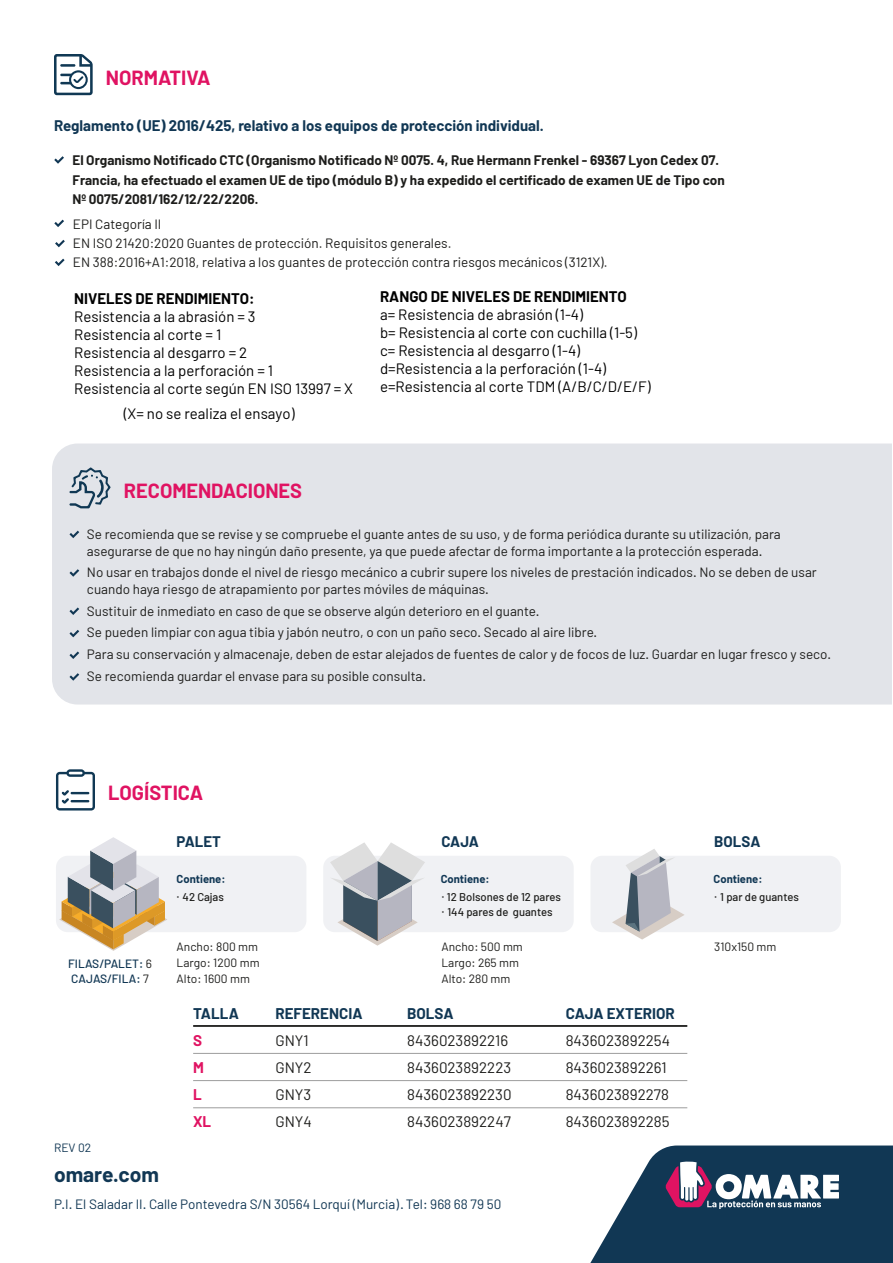
<style>
.page{position:relative;width:893px;height:1263px;background:#fff}
.page>*{position:absolute;margin:0;border:0;box-sizing:border-box;transform-origin:0 0}
.t1{font:700 21px "Barlow";color:#113754}
.t2{font:700 19.95px "Barlow";color:#e01362}
.t3{font:15.15px "Barlow";color:#1d1d1b}
.t4{font:700 15.15px "Barlow";color:#113754}
.t5{font:700 15.15px "Barlow";color:#e01362}
.t6{font:15px/18px "Barlow";color:#000}
.t7{font:700 15px "Barlow";color:#113754}
.t8{font:700 15px "Barlow";color:#000}
.t9{font:700 15px "Barlow";color:#000}
.t10{font:13.5px/16.5px "Barlow";color:#1d1d1b}
.t11{font:700 13.5px/19.2px "Barlow";color:#1d1d1b}
.t12{font:13.5px/19.2px "Barlow";color:#1d1d1b}
.t13{font:13.5px "Barlow";color:#113754}
.t14{font:12px "Barlow";color:#1d1d1b}
.t15{font:500 12px "Barlow";color:#113754}
.t16{font:12px "Barlow";color:#113754}
.t17{font:500 11.25px "Barlow";color:#1d1d1b}
.t18{font:700 11.25px "Barlow";color:#113754}
.s1{font-style:inherit}
.s2{font-family:"Roboto"}
.s3{font-weight:400;color:#1d1d1b}
</style>
<div class="page">
<hr style="left:193px;top:1025px;width:494px;height:2px;background:#1d1d1b">
<hr style="left:193px;top:1053px;width:494px;height:1px;background:#9d9d9d">
<hr style="left:193px;top:1080px;width:494px;height:1px;background:#9d9d9d">
<hr style="left:193px;top:1107px;width:494px;height:1px;background:#9d9d9d">
<svg style="left:590px;top:1145px;width:303px;height:118px"></svg>
<div style="left:56px;top:856px;width:250px;height:76px;background:#f0f1f4;border-radius:12px"></div>
<div style="left:590px;top:856px;width:251px;height:76px;background:#f0f1f4;border-radius:12px"></div>
<div style="left:323px;top:856px;width:251px;height:76px;background:#f0f1f4;border-radius:12px"></div>
<svg style="left:330px;top:842px;width:95px;height:104px"></svg>
<svg style="left:56px;top:769px;width:39px;height:41px"></svg>
<svg style="left:54px;top:54px;width:39px;height:41px"></svg>
<svg style="left:612px;top:849px;width:72px;height:90px"></svg>
<div style="left:52px;top:443px;width:839px;height:261px;background:#e2e4e9"></div>
<svg style="left:69px;top:531px;width:10px;height:7px"></svg>
<svg style="left:69px;top:569px;width:10px;height:8px"></svg>
<svg style="left:69px;top:607px;width:10px;height:8px"></svg>
<svg style="left:69px;top:630px;width:10px;height:7px"></svg>
<svg style="left:69px;top:651px;width:10px;height:8px"></svg>
<svg style="left:69px;top:673px;width:10px;height:8px"></svg>
<svg style="left:69px;top:467px;width:42px;height:41px;background:#afbac4"></svg>
<svg style="left:59px;top:837px;width:108px;height:114px"></svg>
<svg style="left:54px;top:220px;width:10px;height:7px"></svg>
<svg style="left:55px;top:240px;width:10px;height:7px"></svg>
<svg style="left:55px;top:259px;width:10px;height:7px"></svg>
<svg style="left:54px;top:156px;width:10px;height:8px"></svg>
<p class="t2" style="left:106px;top:63px;width:106px">NORMATIVA</p>
<p class="t7" style="left:54px;top:114px;width:491px">Reglamento (UE) 2016/425, relativo a los equipos de protección individual.</p>
<p class="t11" style="left:72px;top:150px;width:654px">El Organismo Notificado CTC (Organismo Notificado Nº 0075. 4, Rue <span class="s1">H</span>ermann Frenkel - 69367 Lyon Cedex 07.<br>Francia, ha efectuado el examen UE de tipo (módulo B) y ha expedido el certificado de examen UE de Tipo con<br>Nº 0075/2081/162/12/22/2206.</p>
<p class="t12" style="left:73px;top:213px;width:536px">EPI Categoría II<br>EN ISO 21420:2020 Guantes de protección. Requisitos generales.<br>EN 388:2016+A1:2018, relativa a los guantes de protección contra riesgos mecánicos (3121X).</p>
<p class="t9" style="left:74px;top:288px;width:182px">NIVELES DE RENDIMIENTO:</p>
<p class="t6" style="left:74px;top:307px;width:280px">Resistencia a la abrasión = 3<br>Resistencia al corte = 1<br>Resistencia al desgarro = 2<br>Resistencia a la perforación = 1<br>Resistencia al corte según EN ISO 13997 = X</p>
<p class="t6" style="left:124px;top:404px;width:172px">(X= no se realiza el ensayo)</p>
<p class="t8" style="left:380px;top:286px;width:248px">RANGO DE NIVELES DE RENDIMIENTO</p>
<p class="t6" style="left:380px;top:305px;width:272px">a= Resistencia de abrasión (1-4)<br>b= Resistencia al corte con cuchilla (1-5) c= Resistencia al desgarro (1-4) d=Resistencia a la perforación (1-4) e=Resistencia al corte TDM (A/B/C/D/E/F)</p>
<p class="t2" style="left:124px;top:476px;width:180px">RECOMENDACIONES</p>
<p class="t10" style="left:87px;top:526px;width:695px">Se recomienda que se revise y se compruebe el guante antes de su uso, y de forma periódica durante su utilización, para asegurarse de que no hay ningún daño presente, ya que puede afectar de forma importante a la protección esperada.</p>
<p class="t10" style="left:87px;top:564px;width:731px">No usar en trabajos donde el nivel de riesgo mecánico a cubrir supere los niveles de prestación indicados. No se deben de usar cuando haya riesgo de atrapamiento por partes móviles de máquinas.</p>
<p class="t10" style="left:87px;top:602px;width:454px">Sustituir de inmediato en caso de que se observe algún deterioro en el guante.</p>
<p class="t10" style="left:87px;top:624px;width:512px">Se pueden limpiar con agua tibia y jabón neutro, o con un paño seco. Secado al aire libre.</p>
<p class="t10" style="left:87px;top:646px;width:746px">Para su conservación y almacenaje, deben de estar alejados de fuentes de calor y de focos de luz. Guardar en lugar fresco y seco.</p>
<p class="t10" style="left:87px;top:667px;width:341px">Se recomienda guardar el envase para su posible consulta.</p>
<p class="t2" style="left:108px;top:778px;width:96px">LOGÍSTICA</p>
<p class="t7" style="left:441px;top:830px;width:39px">CAJA</p>
<p class="t7" style="left:714px;top:830px;width:48px">BOLSA</p>
<p class="t7" style="left:177px;top:831px;width:46px">PALET</p>
<p class="t18" style="left:177px;top:871px;width:50px">Contiene:</p>
<p class="t18" style="left:441px;top:871px;width:50px">Contiene:</p>
<p class="t18" style="left:714px;top:871px;width:50px">Contiene:</p>
<p class="t17" style="left:177px;top:890px;width:49px"><span class="s2">·</span> 42 Cajas</p>
<p class="t17" style="left:441px;top:890px;width:121px"><span class="s2">·</span> 12 Bolsones de 12 pares</p>
<p class="t17" style="left:714px;top:890px;width:86px"><span class="s2">·</span> 1 par de guantes</p>
<p class="t17" style="left:441px;top:905px;width:113px"><span class="s2">·</span> 144 pares de guantes</p>
<p class="t15" style="left:68px;top:956px;width:85px">FILAS/PALET: <span class="s3">6</span></p>
<p class="t15" style="left:71px;top:971px;width:79px">CAJAS/FILA: <span class="s3">7</span></p>
<p class="t14" style="left:177px;top:939px;width:83px">Ancho: 800 mm</p>
<p class="t14" style="left:441px;top:939px;width:83px">Ancho: 500 mm</p>
<p class="t14" style="left:714px;top:939px;width:64px">310x150 mm</p>
<p class="t14" style="left:177px;top:955px;width:84px">Largo: 1200 mm</p>
<p class="t14" style="left:441px;top:955px;width:79px">Largo: 265 mm</p>
<p class="t14" style="left:177px;top:971px;width:75px">Alto: 1600 mm</p>
<p class="t14" style="left:441px;top:971px;width:70px">Alto: 280 mm</p>
<p class="t4" style="left:193px;top:1002px;width:47px">TALLA</p>
<p class="t4" style="left:275px;top:1002px;width:89px">REFERENCIA</p>
<p class="t4" style="left:407px;top:1002px;width:48px">BOLSA</p>
<p class="t4" style="left:566px;top:1002px;width:111px">CAJA EXTERIOR</p>
<p class="t5" style="left:193px;top:1029px;width:11px">S</p>
<p class="t5" style="left:193px;top:1056px;width:12px">M</p>
<p class="t5" style="left:193px;top:1083px;width:10px">L</p>
<p class="t5" style="left:193px;top:1110px;width:20px">XL</p>
<p class="t3" style="left:275px;top:1031px;width:35px">GNY1</p>
<p class="t3" style="left:275px;top:1058px;width:38px">GNY2</p>
<p class="t3" style="left:275px;top:1085px;width:37px">GNY3</p>
<p class="t3" style="left:275px;top:1112px;width:38px">GNY4</p>
<p class="t3" style="left:407px;top:1031px;width:102px">8436023892216</p>
<p class="t3" style="left:407px;top:1058px;width:106px">8436023892223</p>
<p class="t3" style="left:407px;top:1085px;width:106px">8436023892230</p>
<p class="t3" style="left:407px;top:1112px;width:105px">8436023892247</p>
<p class="t3" style="left:566px;top:1031px;width:106px">8436023892254</p>
<p class="t3" style="left:566px;top:1058px;width:102px">8436023892261</p>
<p class="t3" style="left:566px;top:1085px;width:105px">8436023892278</p>
<p class="t3" style="left:566px;top:1112px;width:105px">8436023892285</p>
<p class="t16" style="left:54px;top:1141px;width:39px">REV 02</p>
<p class="t1" style="left:54px;top:1159px;width:106px">omare.com</p>
<p class="t13" style="left:54px;top:1196px;width:449px">P.I. El Saladar II. Calle Pontevedra S/N 30564 Lorquí (Murcia) · Tel: 968 68 79 50</p>
</div>
